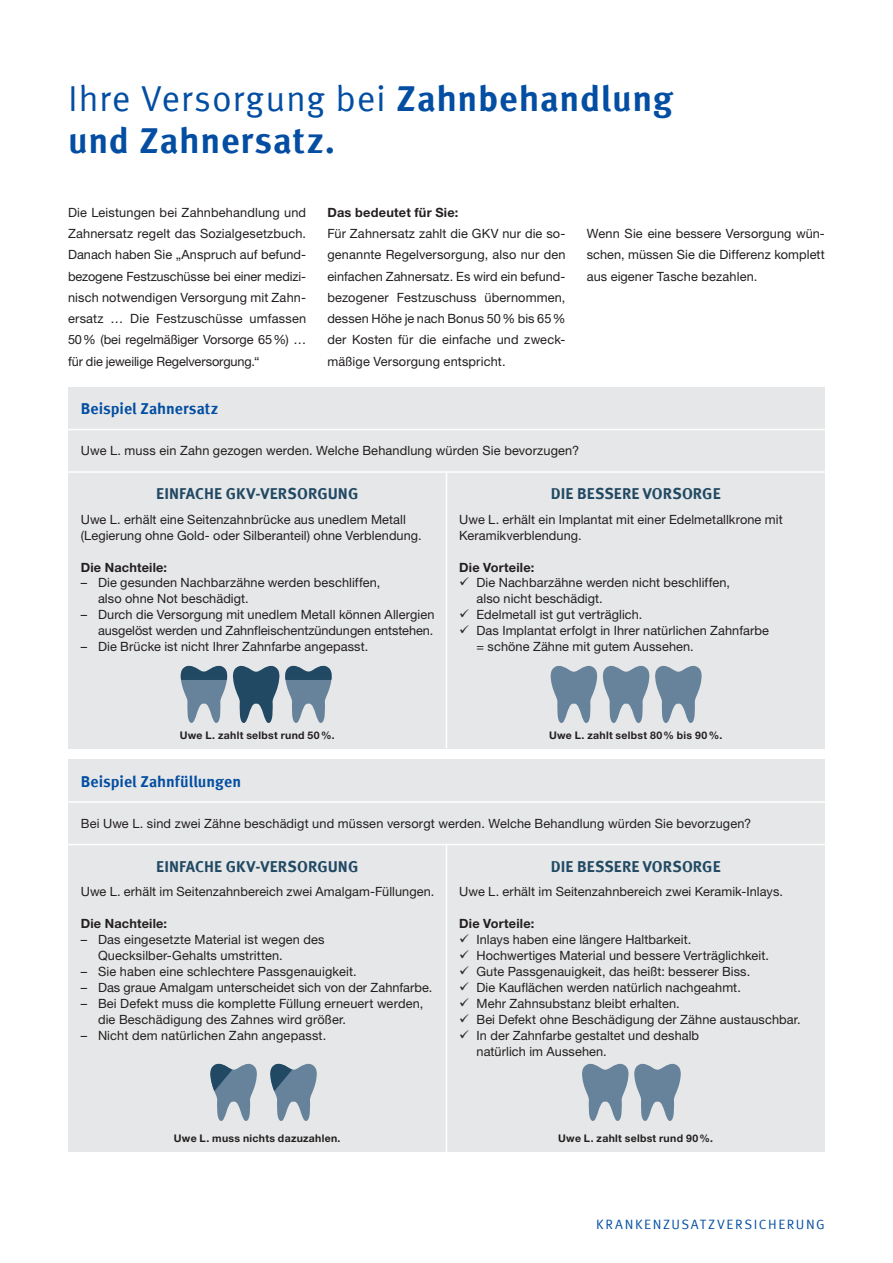
<style>
.page{position:relative;width:893px;height:1263px;background:#fff}
.page>*{position:absolute;margin:0;border:0;box-sizing:border-box;transform-origin:0 0}
.t1{font:36px "Meta Offc Pro Norm";letter-spacing:.02em;color:#034ea2}
.t2{font:700 36px "Meta Offc Pro";letter-spacing:.03em;color:#034ea2}
.t3{font:700 15.75px "Meta Offc Pro";letter-spacing:.005em;color:#214963}
.t4{font:700 15.75px "Meta Offc Pro";color:#034ea2}
.t5{font:13.5px "Meta Offc Pro Norm";letter-spacing:.115em;color:#034ea2}
.t6{font:12.75px/21.3px "Helvetica Neue LTW1 G";letter-spacing:.01em;color:#231f20}
.t7{font:700 12.75px "Helvetica Neue LTW1 G";letter-spacing:.015em;color:#231f20}
.t8{font:700 10.5px "Helvetica Neue LTW1 G";letter-spacing:.03em;color:#231f20}
.s1{font-family:"Meta Offc Pro";font-weight:700}
</style>
<div class="page">
<div style="left:68px;top:387px;width:757px;height:361px;background:#e6e7e8"></div>
<hr style="left:68px;top:429px;width:757px;height:1px;background:#fff">
<hr style="left:68px;top:471px;width:757px;height:2px;background:#fff">
<hr style="left:446px;top:472px;width:1px;height:276px;background:#fff">
<svg style="left:603px;top:666px;width:46px;height:57px"></svg>
<svg style="left:551px;top:666px;width:46px;height:57px"></svg>
<svg style="left:655px;top:666px;width:47px;height:57px"></svg>
<svg style="left:233px;top:666px;width:46px;height:57px"></svg>
<svg style="left:181px;top:666px;width:46px;height:57px"></svg>
<svg style="left:285px;top:666px;width:47px;height:57px"></svg>
<div style="left:68px;top:759px;width:757px;height:393px;background:#e6e7e8"></div>
<hr style="left:68px;top:801px;width:757px;height:2px;background:#fff">
<hr style="left:68px;top:844px;width:757px;height:1px;background:#fff">
<hr style="left:446px;top:844px;width:1px;height:308px;background:#fff">
<svg style="left:270px;top:1064px;width:47px;height:57px"></svg>
<svg style="left:634px;top:1064px;width:47px;height:57px"></svg>
<svg style="left:210px;top:1064px;width:47px;height:57px"></svg>
<svg style="left:582px;top:1064px;width:46px;height:57px"></svg>
<h1 class="t1" style="left:68px;top:71px;width:607px">IHRE VERSORGUNG BEI <span class="s1">ZAHNBEHANDLUNG</span></h1>
<h1 class="t2" style="left:68px;top:112px;width:269px">UND ZAHNERSATZ.</h1>
<p class="t6" style="left:68px;top:202px;width:240px;text-align:justify">Die Leistungen bei Zahnbehandlung und Zahnersatz regelt das Sozialgesetzbuch.<br>Danach haben Sie „Anspruch auf befund&shy;bezogene Festzuschüsse bei einer medizi&shy;nisch notwendigen Versorgung mit Zahn&shy;ersatz … Die Festzuschüsse umfassen 50% (bei regelmäßiger Vorsorge 65%) … für die jeweilige Regelversorgung.“</p>
<p class="t7" style="left:327px;top:204px;width:133px">Das bedeutet für Sie:</p>
<p class="t6" style="left:327px;top:223px;width:240px;text-align:justify">Für Zahnersatz zahlt die GKV nur die so&shy;genannte Regelversorgung, also nur den einfachen Zahnersatz. Es wird ein befund&shy;bezogener Festzuschuss übernommen, dessen Höhe je nach Bonus 50% bis 65% der Kosten für die einfache und zweck&shy;mäßige Versorgung entspricht.</p>
<p class="t6" style="left:587px;top:223px;width:240px;text-align:justify">Wenn Sie eine bessere Versorgung wün&shy;schen, müssen Sie die Differenz komplett aus eigener Tasche bezahlen.</p>
<p class="t4" style="left:81px;top:396px;width:139px">BEISPIEL ZAHNERSATZ</p>
<p class="t6" style="left:81px;top:440px;width:500px">Uwe L. muss ein Zahn gezogen werden. Welche Behandlung würden Sie bevorzugen?</p>
<p class="t3" style="left:156px;top:481px;width:202px">EINFACHE GKV-VERSORGUNG</p>
<p class="t3" style="left:551px;top:481px;width:36px">DIE BESSE</p>
<p class="t3" style="left:622px;top:481px;width:90px">RE VORSORGE</p>
<p class="t6" style="left:81px;top:511px;width:342px;line-height:15.9px">Uwe L. erhält eine Seitenzahnbrücke aus unedlem Metall (Legierung ohne Gold- oder Silberanteil) ohne Verblendung.</p>
<p class="t7" style="left:81px;top:559px;width:88px">Die Nachteile:</p>
<p class="t6" style="left:98px;top:575px;width:284px;line-height:15.9px;text-indent:-17px">– Die gesunden Nachbarzähne werden beschliffen, also ohne Not beschädigt.</p>
<p class="t6" style="left:81px;top:607px;width:355px;line-height:15.9px;text-align:right">– Durch die Versorgung mit unedlem Metall können Allergien ausgelöst werden und Zahnfleischentzündungen entstehen.</p>
<p class="t6" style="left:81px;top:636px;width:289px">– Die Brücke ist nicht Ihrer Zahnfarbe angepasst.</p>
<p class="t6" style="left:459px;top:511px;width:325px;line-height:15.9px">Uwe L. erhält ein Implantat mit einer Edelmetallkrone mit<br>Keramikverblendung.</p>
<p class="t7" style="left:459px;top:559px;width:77px">Die Vorteile:</p>
<p class="t6" style="left:476px;top:575px;width:255px;line-height:15.9px;text-indent:-17px">✓ Die Nachbarzähne werden nicht beschliffen, also nicht beschädigt.</p>
<p class="t6" style="left:459px;top:604px;width:185px">✓ Edelmetall ist gut verträglich.</p>
<p class="t6" style="left:476px;top:623px;width:294px;line-height:15.9px;text-indent:-17px">✓ Das Implantat erfolgt in Ihrer natürlichen Zahnfarbe = schöne Zähne mit gutem Aussehen.</p>
<p class="t8" style="left:180px;top:729px;width:156px">Uwe L. zahlt selbst rund 50%.</p>
<p class="t8" style="left:549px;top:729px;width:175px">Uwe L. zahlt selbst 80% bis 90%.</p>
<p class="t4" style="left:81px;top:769px;width:162px">BEISPIEL ZAHNFÜLLUNGEN</p>
<p class="t6" style="left:81px;top:812px;width:672px">Bei Uwe L. sind zwei Zähne beschädigt und müssen versorgt werden. Welche Behandlung würden Sie bevorzugen?</p>
<p class="t3" style="left:156px;top:854px;width:202px">EINFACHE GKV-VERSORGUNG</p>
<p class="t3" style="left:551px;top:854px;width:36px">DIE BESSE</p>
<p class="t3" style="left:622px;top:854px;width:90px">RE VORSORGE</p>
<p class="t6" style="left:81px;top:881px;width:355px">Uwe L. erhält im Seitenzahnbereich zwei Amalgam-Füllungen.</p>
<p class="t7" style="left:81px;top:916px;width:88px">Die Nachteile:</p>
<p class="t6" style="left:98px;top:931px;width:228px;line-height:15.9px;text-indent:-17px">– Das eingesetzte Material ist wegen des<br>Quecksilber-Gehalts umstritten.</p>
<p class="t6" style="left:81px;top:961px;width:277px">– Sie haben eine schlechtere Passgenauigkeit.</p>
<p class="t6" style="left:81px;top:976px;width:353px">– Das graue Amalgam unterscheidet sich von der Zahnfarbe.</p>
<p class="t6" style="left:98px;top:995px;width:327px;line-height:15.9px;text-indent:-17px">– Bei Defekt muss die komplette Füllung erneuert werden, die Beschädigung des Zahnes wird größer.</p>
<p class="t6" style="left:81px;top:1024px;width:247px">– Nicht dem natürlichen Zahn angepasst.</p>
<p class="t6" style="left:459px;top:881px;width:325px">Uwe L. erhält im Seitenzahnbereich zwei Keramik-Inlays.</p>
<p class="t7" style="left:459px;top:916px;width:77px">Die Vorteile:</p>
<p class="t6" style="left:459px;top:929px;width:234px">✓ Inlays haben eine längere Haltbarkeit.</p>
<p class="t6" style="left:459px;top:945px;width:311px">✓ Hochwertiges Material und bessere Verträglichkeit.</p>
<p class="t6" style="left:459px;top:961px;width:292px">✓ Gute Passgenauigkeit, das heißt: besserer Biss.</p>
<p class="t6" style="left:459px;top:977px;width:283px">✓ Die Kauflächen werden natürlich nachgeahmt.</p>
<p class="t6" style="left:459px;top:992px;width:222px">✓ Mehr Zahnsubstanz bleibt erhalten.</p>
<p class="t6" style="left:459px;top:1008px;width:343px">✓ Bei Defekt ohne Beschädigung der Zähne austauschbar.</p>
<p class="t6" style="left:477px;top:1027px;width:224px;line-height:15.9px;text-indent:-17px">✓ In der Zahnfarbe gestaltet und deshalb natürlich im Aussehen.</p>
<p class="t8" style="left:174px;top:1132px;width:168px">Uwe L. muss nichts dazuzahlen.</p>
<p class="t8" style="left:558px;top:1132px;width:156px">Uwe L. zahlt selbst rund 90%.</p>
<p class="t5" style="left:596px;top:1214px;width:230px">KRANKENZUSATZVERSICHERUNG</p>
</div>
